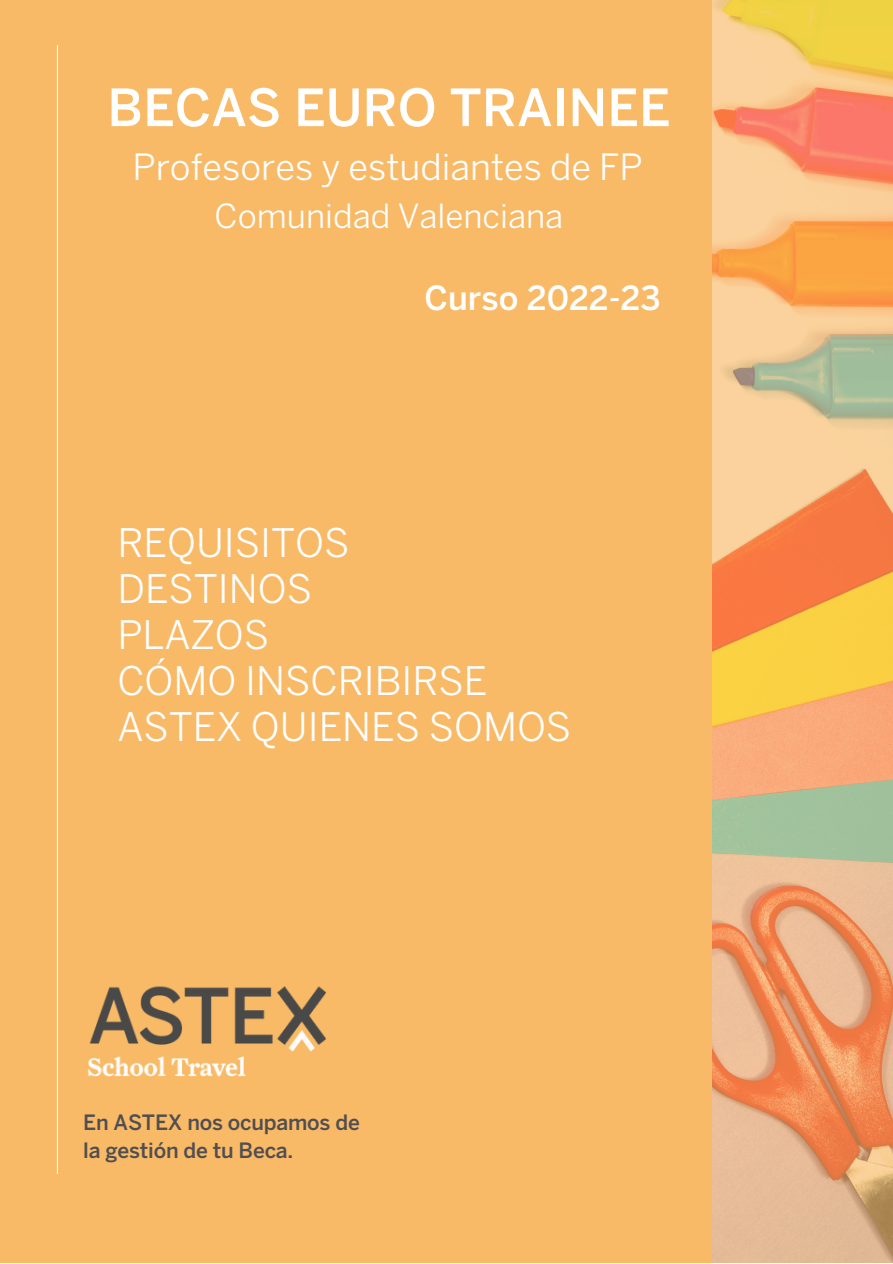
<style>
.page{position:relative;width:893px;height:1264px;background:#fff}
.page>*{position:absolute;margin:0;border:0;box-sizing:border-box;transform-origin:0 0}
.t1{font:500 51px "Benton Sans";color:#fff}
.t2{font:39px/46px "Benton Sans";color:#fff}
.t3{font:36px "Benton Sans";color:#fff}
.t4{font:33px "Benton Sans";color:#fff}
.t5{font:500 33px "Benton Sans";color:#fff}
.t6{font:500 21px/28px "Benton Sans";letter-spacing:-.01em;color:#514e50}
</style>
<div class="page">
<div style="left:0;top:0;width:892px;height:1262px;background:#f9ba67"></div>
<img style="left:712px;top:0;width:180px;height:1262px">
<img style="left:87px;top:986px;width:239px;height:91px">
<hr style="left:57px;top:46px;width:1px;height:1127px;background:#fff">
<h1 class="t1" style="left:107px;top:78px;width:564px">BECAS EURO TRAINEE</h1>
<p class="t3" style="left:133px;top:146px;width:511px">Profesores y estudiantes de FP</p>
<p class="t4" style="left:215px;top:196px;width:350px">Comunidad Valenciana</p>
<p class="t5" style="left:424px;top:279px;width:238px">Curso 2022-23</p>
<p class="t2" style="left:117px;top:520px;width:455px">REQUISITOS<br>DESTINOS<br>PLAZOS<br>CÓMO INSCRIBIRSE<br>ASTEX QUIENES SOMOS</p>
<p class="t6" style="left:83px;top:1108px;width:278px">En ASTEX nos ocupamos de la gestión de tu Beca.</p>
</div>
